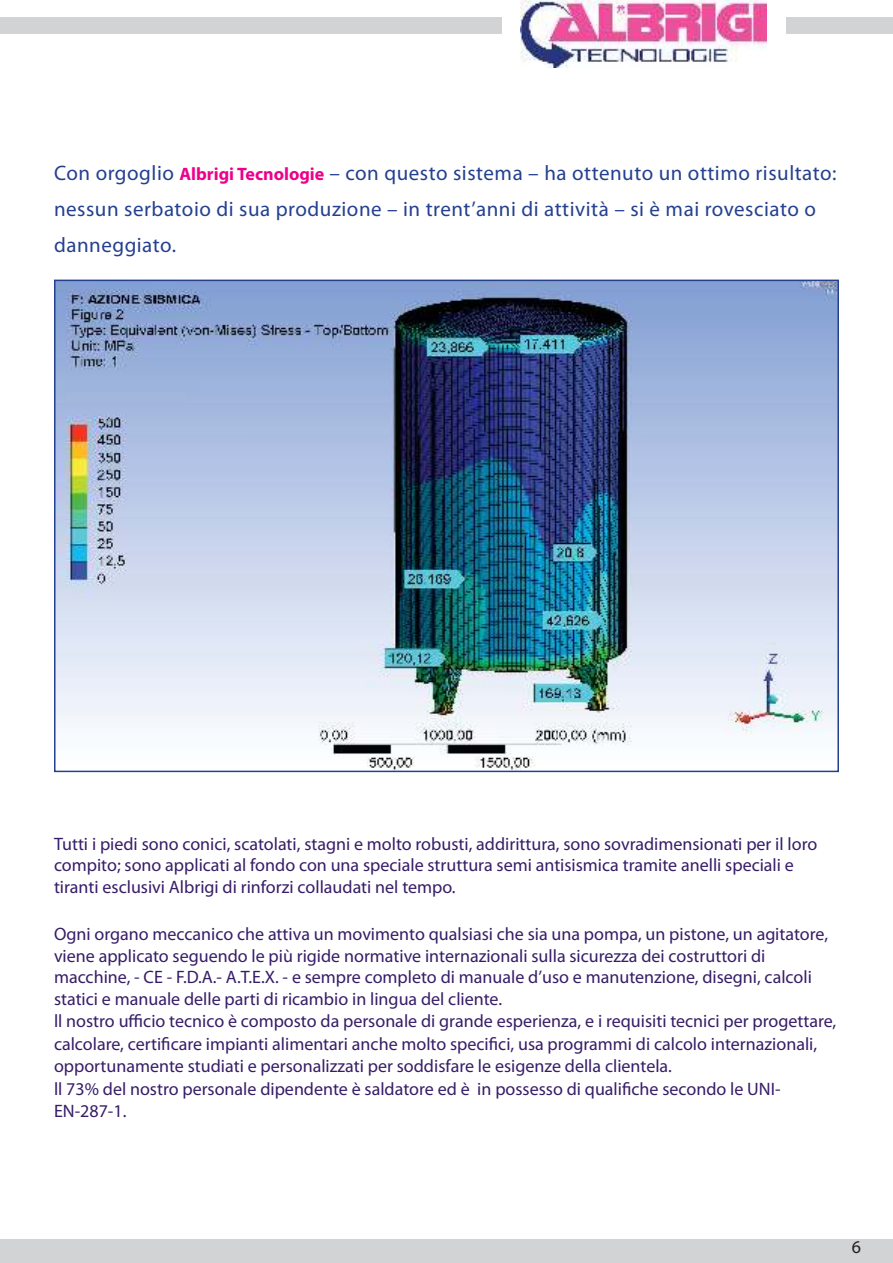
<style>
.page{position:relative;width:893px;height:1263px;background:#fff}
.page>*{position:absolute;margin:0;border:0;box-sizing:border-box;transform-origin:0 0}
.t1{font:21px/36px "Myriad Pro";letter-spacing:.025em;color:#24408f}
.t2{font:18px/22.2px "Myriad Pro";color:#371d67}
.t3{font:18px "Myriad Pro";color:#231f20}
.s1{font-weight:700;font-size:18px;color:#ec008c}
</style>
<div class="page">
<div style="left:0;top:17px;width:501px;height:17px;background:#d1d3d4"></div>
<div style="left:0;top:1239px;width:893px;height:24px;background:#d1d3d4"></div>
<div style="left:786px;top:17px;width:107px;height:17px;background:#d1d3d4"></div>
<img style="left:520px;top:0;width:246px;height:67px">
<img style="left:57px;top:283px;width:779px;height:486px">
<p class="t1" style="left:54px;top:155px;width:784px">Con orgoglio <span class="s1">Albrigi Tecnologie</span> – con questo sistema – ha ottenuto un ottimo risultato: nessun serbatoio di sua produzione – in trent’anni di attività – si è mai rovesciato o danneggiato.</p>
<p class="t2" style="left:54px;top:833px;width:765px;line-height:21.6px">Tutti i piedi sono conici, scatolati, stagni e molto robusti, addirittura, sono sovradimensionati per il loro compito; sono applicati al fondo con una speciale struttura semi antisismica tramite anelli speciali e tiranti esclusivi Albrigi di rinforzi collaudati nel tempo.</p>
<p class="t2" style="left:54px;top:923px;width:784px">Ogni organo meccanico che attiva un movimento qualsiasi che sia una pompa, un pistone, un agitatore, viene applicato seguendo le più rigide normative internazionali sulla sicurezza dei costruttori di macchine, - CE - F.D.A.- A.T.E.X. - e sempre completo di manuale d’uso e manutenzione, disegni, calcoli statici e manuale delle parti di ricambio in lingua del cliente.<br>ll nostro ufficio tecnico è composto da personale di grande esperienza, e i requisiti tecnici per progettare, calcolare, certificare impianti alimentari anche molto specifici, usa programmi di calcolo internazionali, opportunamente studiati e personalizzati per soddisfare le esigenze della clientela.<br>ll 73% del nostro personale dipendente è saldatore ed è in possesso di qualifiche secondo le UNI-EN-287-1.</p>
<p class="t3" style="left:852px;top:1236px;width:11px">6</p>
</div>
